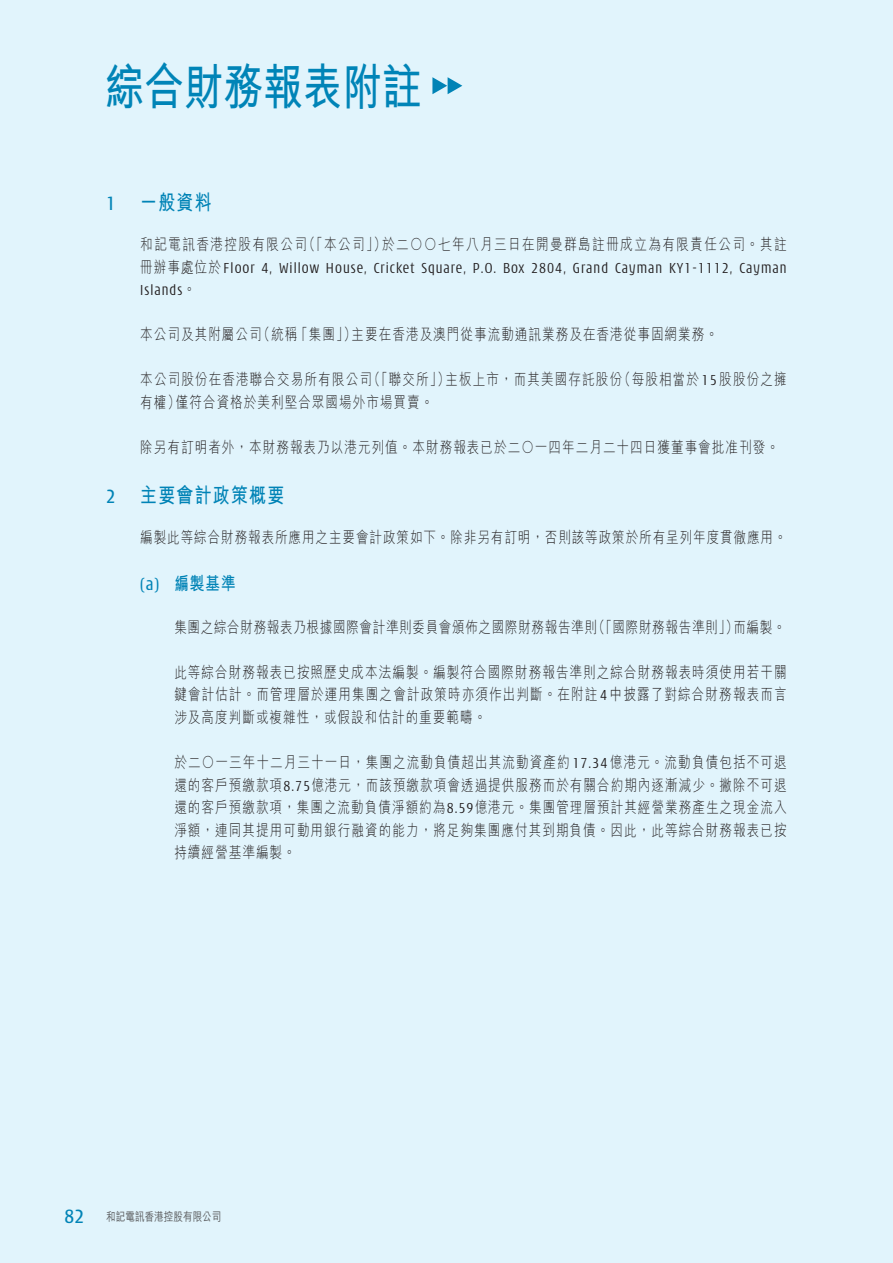
<style>
.page{position:relative;width:893px;height:1263px;background:#e1f4fc}
.page>*{position:absolute;margin:0;border:0;box-sizing:border-box;transform-origin:0 0}
.t1{font:49.5px "M Hei HK Bold B5 pc H";color:#0084b7;scale:.8 1}
.t2{font:21px "M Hei HK Bold B5 pc H";letter-spacing:.08em;color:#0083b6;scale:.8 1}
.t3{font:18px "M Hei HK Bold B5 pc H";color:#0083b6;scale:.8 1}
.t4{font:15.75px/22.5px "M Hei HK Light B5 pc H";letter-spacing:.08em;color:#231f20;text-align:justify;scale:.8 1}
.t5{font:300 condensed 15.75px/22.5px "Modena";letter-spacing:.065em;color:#231f20;scale:.96 1}
.t6{font:15.75px "M Hei HK Light B5 pc H";letter-spacing:.11em;color:#231f20;scale:.8 1}
.t7{font:15.75px "M Hei HK Light B5 pc H";letter-spacing:.05em;color:#231f20;scale:.8 1}
.t8{font:12px "M Hei HK Medium B5 pc H";color:#57585a;scale:.8 1}
.s1{font-family:"Modena";font-stretch:condensed}
.s2{font-family:"M Hei HK Light B5 pc H";font-weight:400;font-stretch:normal}
.s3{font-family:"Modena";font-weight:300;font-stretch:condensed}
.s4{font-family:"Modena";font-stretch:condensed;font-size:21px;color:#0083b6}
</style>
<div class="page">
<svg style="left:432px;top:77px;width:30px;height:17px"></svg>
<h1 class="t1" style="left:105px;top:68px;width:398px">綜合財務報表附註</h1>
<h2 class="t2" style="left:106px;top:194px;width:133px"><span class="s1">1</span> 一般資料</h2>
<p class="t6" style="left:140px;top:239px;width:809px">和記電訊香港控股有限公司（「本公司」）於二○○七年八月三日在開曼群島註冊成立為有限責任公司。其註</p>
<p class="t5" style="left:140px;top:257px;width:675px"><span class="s2">冊辦事處位於</span> Floor 4, Willow House, Cricket Square, P.O. Box 2804, Grand Cayman KY1-1112, Cayman<br>Islands<span class="s2">。</span></p>
<p class="t4" style="left:140px;top:325px;width:724px">本公司及其附屬公司（統稱「集團」）主要在香港及澳門從事流動通訊業務及在香港從事固網業務。</p>
<p class="t4" style="left:140px;top:370px;width:809px">本公司股份在香港聯合交易所有限公司（「聯交所」）主板上市，而其美國存託股份（每股相當於 <span class="s3">15</span>股股份之擁有權）僅符合資格於美利堅合眾國場外市場買賣。</p>
<p class="t4" style="left:140px;top:438px;width:800px">除另有訂明者外，本財務報表乃以港元列值。本財務報表已於二○一四年二月二十四日獲董事會批准刊發。</p>
<h2 class="t2" style="left:106px;top:487px;width:224px"><span class="s1">2</span> 主要會計政策概要</h2>
<p class="t4" style="left:140px;top:528px;width:809px">編製此等綜合財務報表所應用之主要會計政策如下。除非另有訂明，否則該等政策於所有呈列年度貫徹應用。</p>
<p class="t3" style="left:140px;top:576px;width:120px"><span class="s1">(a)</span> 編製基準</p>
<p class="t7" style="left:174px;top:621px;width:766px">集團之綜合財務報表乃根據國際會計準則委員會頒佈之國際財務報告準則（「國際財務報告準則」）而編製。</p>
<p class="t4" style="left:174px;top:663px;width:767px">此等綜合財務報表已按照歷史成本法編製。編製符合國際財務報告準則之綜合財務報表時須使用若干關鍵會計估計。而管理層於運用集團之會計政策時亦須作出判斷。在附註 <span class="s3">4</span>中披露了對綜合財務報表而言涉及高度判斷或複雜性，或假設和估計的重要範疇。</p>
<p class="t4" style="left:174px;top:753px;width:767px">於二○一三年十二月三十一日，集團之流動負債超出其流動資產約 <span class="s3">17.34</span>億港元。流動負債包括不可退還的客戶預繳款項<span class="s3">8.75</span>億港元，而該預繳款項會透過提供服務而於有關合約期內逐漸減少。撇除不可退還的客戶預繳款項，集團之流動負債淨額約為<span class="s3">8.59</span>億港元。集團管理層預計其經營業務產生之現金流入淨額，連同其提用可動用銀行融資的能力，將足夠集團應付其到期負債。因此，此等綜合財務報表已按持續經營基準編製。</p>
<p class="t8" style="left:65px;top:1212px;width:198px"><span class="s4">82</span> 和記電訊香港控股有限公司</p>
</div>
